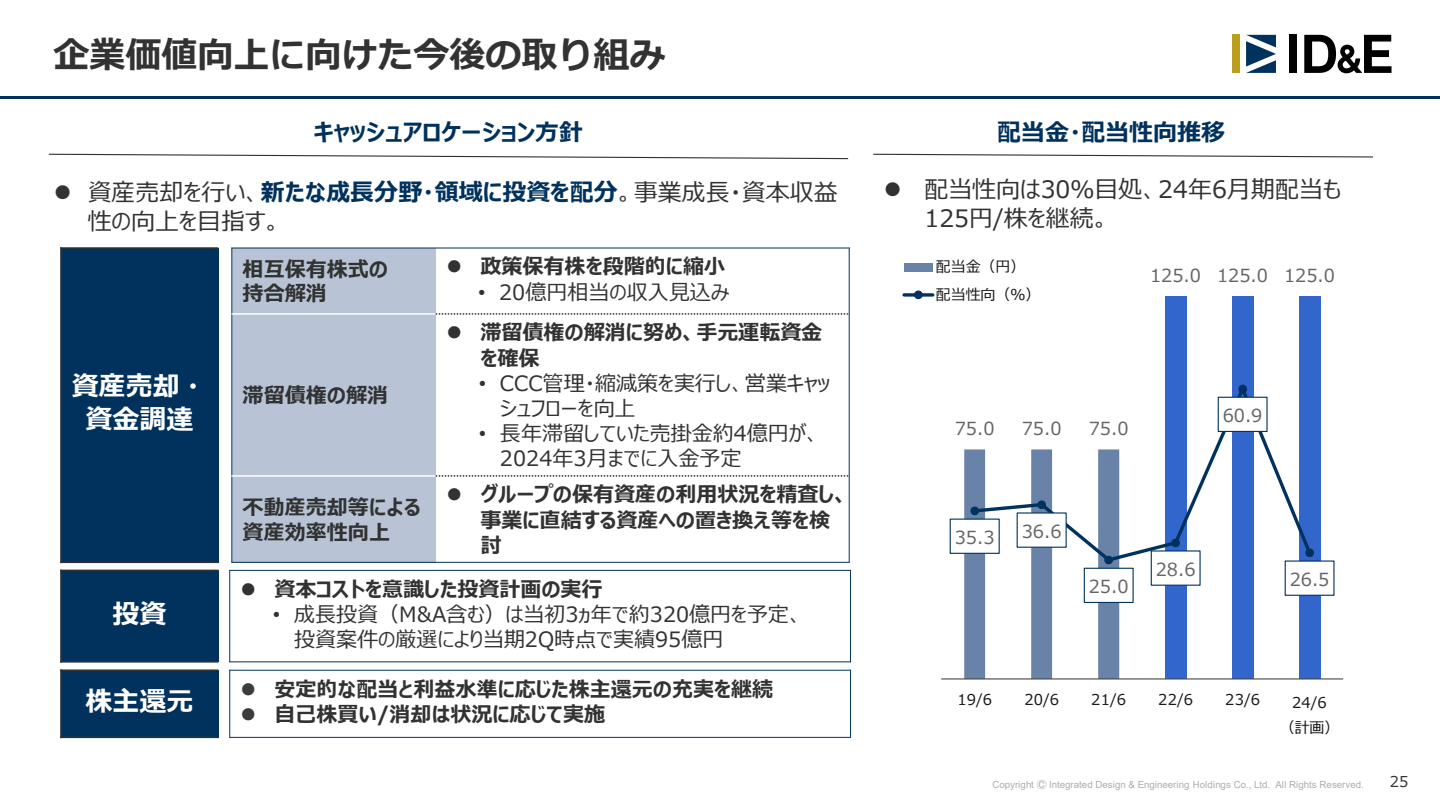
<style>
.page{position:relative;width:1440px;height:810px;background:#fff}
.page>*{position:absolute;margin:0;border:0;box-sizing:border-box;transform-origin:0 0}
.t1{font:700 36px "Meiryo";color:#323232}
.t2{font:700 27px/32.4px "Meiryo";color:#fff;text-align:center}
.t3{font:24px/28.8px "Meiryo UI";color:#323232}
.t4{font:700 24px "Meiryo UI";color:#00325d}
.t5{font:700 21px/25.2px "Meiryo UI";color:#323232}
.t6{font:21px/25.2px "Meiryo UI";color:#323232}
.t7{font:18px "Meiryo UI";color:#656565}
.t8{font:15px/24.9px "Meiryo UI";letter-spacing:.005em;color:#171717;text-align:center}
.t9{font:15px "Meiryo";color:#323232}
.t10{font:9.75px "Arial";color:#adadad}
.s1{font-weight:700;color:#00325d}
.s2{font-family:"Arial"}
.s3{color:#3c3c3c}
.s4{font-family:"MS Gothic"}
</style>
<div class="page">
<div style="left:1232px;top:35px;width:8px;height:38px;background:#b99f1d"></div>
<svg style="left:1246px;top:35px;width:30px;height:38px"></svg>
<div style="left:1289px;top:35px;width:8px;height:38px;background:#000"></div>
<svg style="left:1304px;top:35px;width:88px;height:38px"></svg>
<hr style="left:0;top:96px;width:1440px;height:2px;background:#00325d">
<div style="left:61px;top:248px;width:157px;height:314px;background:#00325d"></div>
<div style="left:232px;top:248px;width:204px;height:66px;background:#b8c4d6"></div>
<div style="left:232px;top:314px;width:204px;height:162px;background:#b8c4d6"></div>
<div style="left:232px;top:476px;width:204px;height:86px;background:#b8c4d6"></div>
<hr style="left:231px;top:248px;width:1px;height:315px;background:#00325d">
<hr style="left:231px;top:313px;width:205px;height:2px;background:#fff">
<svg style="left:436px;top:313px;width:413px;height:2px"></svg>
<hr style="left:231px;top:475px;width:205px;height:2px;background:#fff">
<svg style="left:436px;top:475px;width:413px;height:2px"></svg>
<hr style="left:60px;top:247px;width:2px;height:316px;background:#323232">
<hr style="left:849px;top:248px;width:1px;height:315px;background:#00325d">
<hr style="left:60px;top:247px;width:158px;height:2px;background:#323232">
<hr style="left:231px;top:248px;width:619px;height:1px;background:#00325d">
<hr style="left:60px;top:562px;width:158px;height:1px;background:#323232">
<hr style="left:231px;top:562px;width:619px;height:1px;background:#00325d">
<div style="left:61px;top:570px;width:157px;height:92px;background:#00325d"></div>
<hr style="left:229px;top:570px;width:1px;height:92px;background:#00325d">
<hr style="left:60px;top:570px;width:2px;height:93px;background:#323232">
<hr style="left:850px;top:570px;width:1px;height:92px;background:#00325d">
<hr style="left:60px;top:570px;width:158px;height:1px;background:#323232">
<hr style="left:229px;top:570px;width:622px;height:1px;background:#00325d">
<hr style="left:60px;top:661px;width:158px;height:2px;background:#323232">
<hr style="left:229px;top:661px;width:622px;height:1px;background:#00325d">
<svg style="left:48px;top:153px;width:801px;height:7px"></svg>
<div style="left:61px;top:670px;width:157px;height:67px;background:#00325d"></div>
<hr style="left:229px;top:670px;width:1px;height:68px;background:#00325d">
<hr style="left:60px;top:669px;width:2px;height:69px;background:#323232">
<hr style="left:850px;top:670px;width:1px;height:68px;background:#00325d">
<hr style="left:60px;top:669px;width:158px;height:2px;background:#323232">
<hr style="left:229px;top:670px;width:622px;height:1px;background:#00325d">
<hr style="left:60px;top:737px;width:158px;height:1px;background:#323232">
<hr style="left:229px;top:737px;width:622px;height:1px;background:#00325d">
<svg style="left:873px;top:153px;width:500px;height:5px"></svg>
<div style="left:1165px;top:296px;width:21px;height:383px;background:#36c"></div>
<div style="left:1232px;top:296px;width:21px;height:383px;background:#36c"></div>
<div style="left:1299px;top:296px;width:21px;height:383px;background:#36c"></div>
<svg style="left:964px;top:449px;width:155px;height:229px"></svg>
<hr style="left:941px;top:678px;width:402px;height:2px;background:#474747">
<svg style="left:971px;top:380px;width:343px;height:184px"></svg>
<div style="left:971px;top:507px;width:8px;height:8px;background:#00325d;border-radius:50%"></div>
<div style="left:970px;top:507px;width:9px;height:8px;border:1px solid #00325d;border-radius:50%"></div>
<div style="left:1038px;top:501px;width:7px;height:8px;background:#00325d;border-radius:50%"></div>
<div style="left:1037px;top:500px;width:9px;height:9px;border:1px solid #00325d;border-radius:50%"></div>
<div style="left:1105px;top:556px;width:7px;height:8px;background:#00325d;border-radius:50%"></div>
<div style="left:1104px;top:556px;width:9px;height:8px;border:1px solid #00325d;border-radius:50%"></div>
<div style="left:1172px;top:539px;width:7px;height:8px;background:#00325d;border-radius:50%"></div>
<div style="left:1171px;top:539px;width:9px;height:8px;border:1px solid #00325d;border-radius:50%"></div>
<div style="left:1239px;top:385px;width:8px;height:8px;background:#00325d;border-radius:50%"></div>
<div style="left:1238px;top:385px;width:9px;height:8px;border:1px solid #00325d;border-radius:50%"></div>
<div style="left:1306px;top:549px;width:7px;height:8px;background:#00325d;border-radius:50%"></div>
<div style="left:1305px;top:548px;width:9px;height:9px;border:1px solid #00325d;border-radius:50%"></div>
<div style="left:950px;top:519px;width:50px;height:35px;background:#fff;border:1px solid #00325d"></div>
<div style="left:1017px;top:512px;width:50px;height:36px;background:#fff;border:1px solid #00325d"></div>
<div style="left:1084px;top:568px;width:50px;height:35px;background:#fff;border:1px solid #00325d"></div>
<div style="left:1151px;top:550px;width:50px;height:36px;background:#fff;border:1px solid #00325d"></div>
<div style="left:1218px;top:397px;width:49px;height:34px;background:#fff"></div>
<div style="left:1218px;top:397px;width:50px;height:35px;border:1px solid #00325d"></div>
<div style="left:1285px;top:560px;width:50px;height:36px;background:#fff;border:1px solid #00325d"></div>
<div style="left:904px;top:263px;width:29px;height:8px;background:#6982a8"></div>
<svg style="left:904px;top:293px;width:29px;height:4px"></svg>
<div style="left:915px;top:291px;width:7px;height:8px;background:#00325d;border-radius:50%"></div>
<div style="left:914px;top:290px;width:9px;height:9px;border:1px solid #00325d;border-radius:50%"></div>
<h1 class="t1" style="left:54px;top:30px;width:613px">企業価値向上に向けた今後の取り組み</h1>
<p class="t4" style="left:314px;top:115px;width:271px">キャッシュアロケーション方針</p>
<p class="t3" style="left:88px;top:179px;width:752px;text-indent:-34px">● 資産売却を行い、<span class="s1">新たな成長分野・領域に投資を配分</span>。事業成長・資本収益性の向上を目指す。</p>
<p class="t2" style="left:72px;top:372px;width:136px">資産売却・資金調達</p>
<p class="t2" style="left:112px;top:599px;width:55px">投資</p>
<p class="t5" style="left:243px;top:258px;width:147px;line-height:24.2px">相互保有株式の持合解消</p>
<p class="t5" style="left:447px;top:255px;width:280px">● 政策保有株を段階的に縮小</p>
<p class="t6" style="left:478px;top:281px;width:253px"><span class="s2">•</span> 20億円相当の収入見込み</p>
<p class="t5" style="left:243px;top:384px;width:147px">滞留債権の解消</p>
<p class="t5" style="left:243px;top:496px;width:180px">不動産売却等による資産効率性向上</p>
<p class="t5" style="left:480px;top:321px;width:343px;text-indent:-34px">● 滞留債権の解消に努め、⼿元運転資⾦を確保</p>
<p class="t6" style="left:500px;top:372px;width:332px;text-indent:-21px"><span class="s2">•</span> CCC管理・縮減策を実行し、営業キャッシュフローを向上</p>
<p class="t6" style="left:500px;top:422px;width:321px;text-indent:-21px"><span class="s2">•</span> 長年滞留していた売掛金約4億円が、<br>2024年3月までに入金予定</p>
<p class="t5" style="left:480px;top:483px;width:369px;text-indent:-34px">● グループの保有資産の利用状況を精査し、事業に直結する資産への置き換え等を検討</p>
<p class="t5" style="left:241px;top:578px;width:364px">● 資本コストを意識した投資計画の実行</p>
<p class="t6" style="left:294px;top:603px;width:510px;text-indent:-21px"><span class="s2">•</span> 成長投資（M&amp;A含む）は当初3ヵ年で約320億円を予定、投資案件の厳選により当期2Q時点で実績95億円</p>
<p class="t2" style="left:85px;top:687px;width:109px">株主還元</p>
<p class="t5" style="left:241px;top:677px;width:534px"><span class="s3">●</span> 安定的な配当と利益水準に応じた株主還元の充実を継続</p>
<p class="t5" style="left:241px;top:703px;width:366px"><span class="s3">●</span> 自己株買い/消却は状況に応じて実施</p>
<p class="t4" style="left:997px;top:115px;width:229px">配当金・配当性向推移</p>
<p class="t3" style="left:924px;top:176px;width:419px;text-indent:-40px">● 配当性向は30％目処、24年6月期配当も<br>125円/株を継続。</p>
<p class="t8" style="left:936px;top:254px;width:106px;line-height:27.9px;text-align:left">配当金（円）配当性向（％）</p>
<p class="t7" style="left:1150px;top:263px;width:186px">125.0 125.0 125.0</p>
<p class="t7" style="left:955px;top:416px;width:41px">75.0</p>
<p class="t7" style="left:1022px;top:416px;width:41px">75.0</p>
<p class="t7" style="left:1089px;top:416px;width:41px">75.0</p>
<p class="t7" style="left:1223px;top:403px;width:41px">60.9</p>
<p class="t7" style="left:955px;top:525px;width:41px">35.3</p>
<p class="t7" style="left:1022px;top:519px;width:41px">36.6</p>
<p class="t7" style="left:1089px;top:574px;width:41px">25.0</p>
<p class="t7" style="left:1156px;top:557px;width:41px">28.6</p>
<p class="t7" style="left:1290px;top:567px;width:41px">26.5</p>
<p class="t8" style="left:957px;top:688px;width:36px">19/6</p>
<p class="t8" style="left:1024px;top:688px;width:36px">20/6</p>
<p class="t8" style="left:1091px;top:688px;width:36px">21/6</p>
<p class="t8" style="left:1158px;top:688px;width:36px">22/6</p>
<p class="t8" style="left:1225px;top:688px;width:36px">23/6</p>
<p class="t8" style="left:1280px;top:691px;width:61px">24/6<br>（計画）</p>
<p class="t10" style="left:992px;top:778px;width:373px">Copyright <span class="s4">Ⓒ</span> Integrated Design &amp; Engineering Holdings Co., Ltd. All Rights Reserved.</p>
<p class="t9" style="left:1390px;top:772px;width:20px">25</p>
</div>
